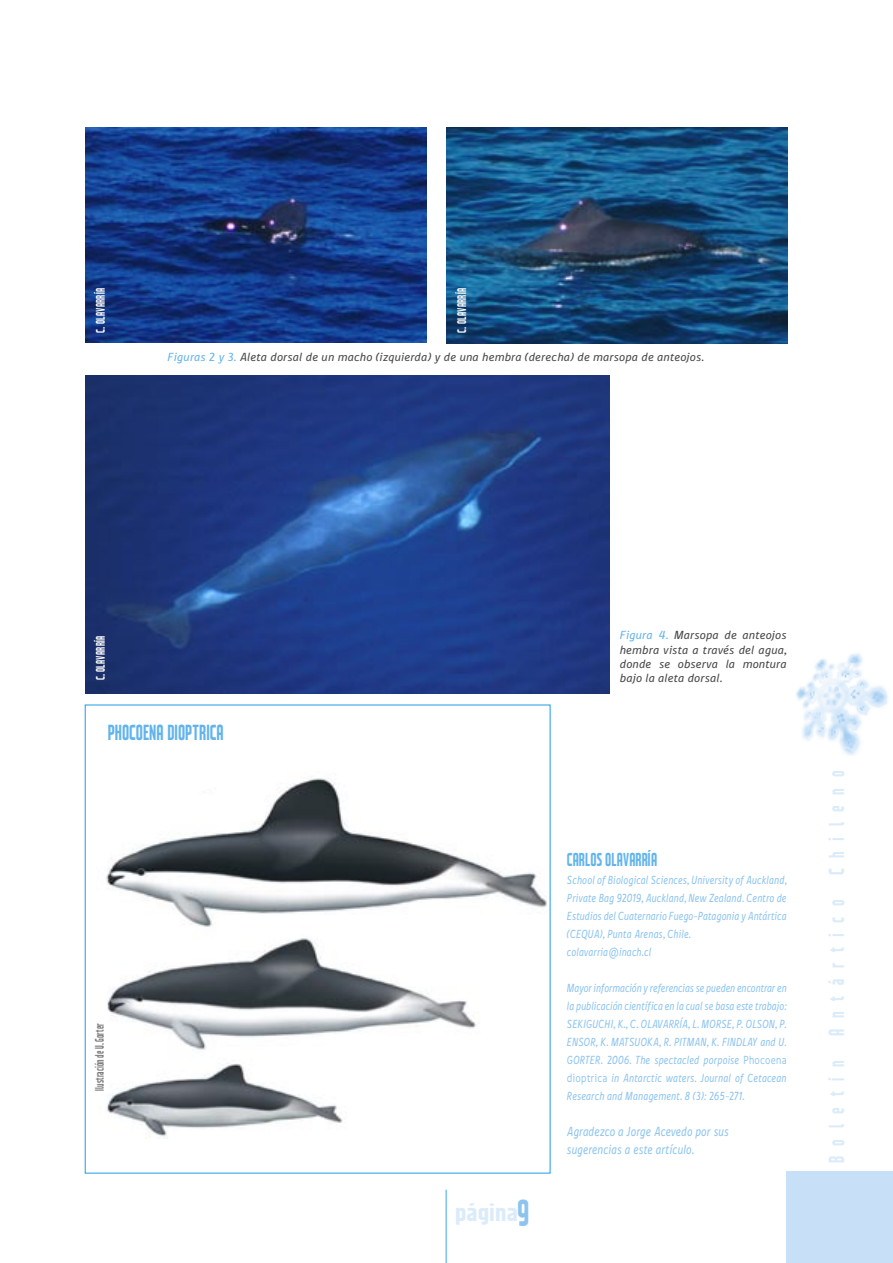
<style>
.page{position:relative;width:893px;height:1263px;background:#fff}
.page>*{position:absolute;margin:0;border:0;box-sizing:border-box;transform-origin:0 0}
.t1{font:24px "TCL355";letter-spacing:-.005em;color:#daebfa;scale:1.5 1}
.t2{font:21px "TCL355";letter-spacing:.505em;color:#daebfa}
.Subtitulin{font:21px "TCL355";color:#63b4ec}
.Autor{font:18px "TCL355";color:#63b4ec}
.t3{font:italic 13.5px/18px "Digna";color:#8dc4ef;scale:.8 1}
.Firma{font:italic 12px/18px "Digna";letter-spacing:.005em;color:#8dc4ef;text-align:justify;scale:.79 1}
.Firma-2{font:italic 12px/18px "Digna";letter-spacing:.005em;color:#8dc4ef;text-align:justify;scale:.8 1}
.Tablas_y_Fig{font:italic 12px/14.4px "Digna";letter-spacing:.005em;color:#484848;text-align:justify}
.Autor-2{font:12px "TCL355";letter-spacing:.015em;color:#fff}
.TEXTO{font:12px "TCL355";letter-spacing:.01em;color:#7c7c7c;scale:.9 1}
.s1{color:#63b4ec}
.s2{font-size:36px;color:#8dc4ef}
.s3{font-style:normal}
</style>
<div class="page">
<img style="left:796px;top:653px;width:92px;height:103px">
<div style="left:787px;top:1172px;width:106px;height:91px;background:#c8e0f7"></div>
<hr style="left:446px;top:1190px;width:1px;height:73px;background:#36a7e9">
<img style="left:85px;top:128px;width:341px;height:215px">
<img style="left:446px;top:128px;width:342px;height:215px">
<img style="left:85px;top:376px;width:524px;height:317px">
<img style="left:106px;top:778px;width:441px;height:361px">
<p class="Autor-2" style="left:94px;top:332px;width:46px;rotate:-90deg">C. OLAVARRÍA</p>
<p class="Autor-2" style="left:455px;top:332px;width:46px;rotate:-90deg">C. OLAVARRÍA</p>
<p class="Tablas_y_Fig" style="left:167px;top:350px;width:538px"><span class="s1">Figuras 2 y 3.</span> Aleta dorsal de un macho (izquierda) y de una hembra (derecha) de marsopa de anteojos.</p>
<p class="Autor-2" style="left:94px;top:680px;width:46px;rotate:-90deg">C. OLAVARRÍA</p>
<p class="Tablas_y_Fig" style="left:620px;top:628px;width:168px"><span class="s1">Figura 4.</span> Marsopa de anteojos hembra vista a través del agua, donde se observa la montura bajo la aleta dorsal.</p>
<p class="Subtitulin" style="left:108px;top:720px;width:118px">PHOCOENA DIOPTRICA</p>
<p class="TEXTO" style="left:93px;top:1091px;width:77px;rotate:-90deg">Ilustración de U. Gorter</p>
<h1 class="t1" style="left:455px;top:1199px;width:51px">página<span class="s2">9</span></h1>
<p class="Autor" style="left:567px;top:849px;width:92px">CARLOS OLAVARRÍA</p>
<p class="Firma-2" style="left:567px;top:870px;width:276px">School of Biological Sciences, University of Auckland, Private Bag 92019, Auckland, New Zealand. Centro de Estudios del Cuaternario Fuego-Patagonia y Antártica (CEQUA), Punta Arenas, Chile.</p>
<p class="Firma-2" style="left:567px;top:942px;width:107px">colavarria@inach.cl</p>
<p class="Firma" style="left:567px;top:978px;width:280px">Mayor información y referencias se pueden encontrar en la publicación científica en la cual se basa este trabajo:<br>SEKIGUCHI, K., C. OLAVARRÍA, L. MORSE, P. OLSON, P.<br>ENSOR, K. MATSUOKA, R. PITMAN, K. FINDLAY and U.<br>GORTER. 2006. The spectacled porpoise <span class="s3">Phocoena dioptrica</span> in Antarctic waters. Journal of Cetacean Research and Management. 8 (3): 265-271.</p>
<p class="t3" style="left:567px;top:1122px;width:204px">Agradezco a Jorge Acevedo por sus sugerencias a este artículo.</p>
<h2 class="t2" style="left:824px;top:1163px;width:394px;rotate:-90deg">Boletín Antártico Chileno</h2>
</div>
